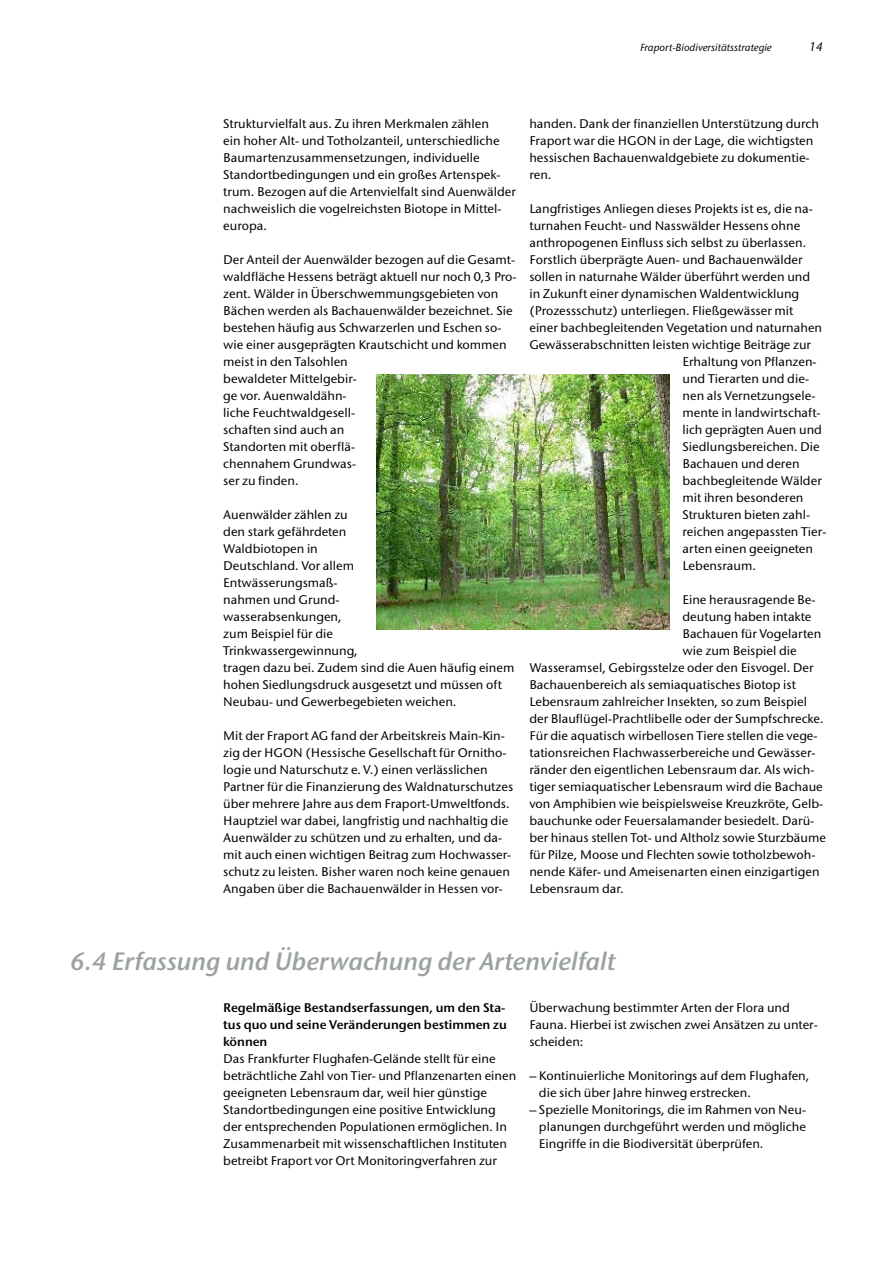
<style>
.page{position:relative;width:893px;height:1263px;background:#fff}
.page>*{position:absolute;margin:0;border:0;box-sizing:border-box;transform-origin:0 0}
.t1{font:25.5px "Stone San Itc T Semi Ital";color:#9ca2a3}
.t2{font:500 12.75px/17px "Stone San Itc T";color:#000}
.t3{font:12.75px/17px "Stone San Itc T Semi";color:#000;text-align:justify}
.t4{font:italic 500 12.75px "Stone San Itc T";color:#000}
.t5{font:italic 500 10.5px "Stone San Itc T";color:#000}
</style>
<div class="page">
<img style="left:376px;top:374px;width:294px;height:255px">
<p class="t5" style="left:640px;top:41px;width:133px">Fraport-Biodiversitätsstrategie</p>
<p class="t4" style="left:809px;top:39px;width:15px">14</p>
<p class="t2" style="left:223px;top:115px;width:294px">Strukturvielfalt aus. Zu ihren Merkmalen zählen<br>ein hoher Alt- und Totholzanteil, unterschiedliche Baumartenzusammensetzungen, individuelle Standortbedingungen und ein großes Artenspek&shy;trum. Bezogen auf die Artenvielfalt sind Auenwälder nachweislich die vogelreichsten Biotope in Mittel&shy;europa.</p>
<p class="t2" style="left:223px;top:251px;width:295px">Der Anteil der Auenwälder bezogen auf die Gesamt&shy;waldfläche Hessens beträgt aktuell nur noch 0,3 Pro&shy;zent. Wälder in Überschwemmungsgebieten von Bächen werden als Bachauenwälder bezeichnet. Sie bestehen häufig aus Schwarzerlen und Eschen so&shy;wie einer ausgeprägten Krautschicht und kommen meist in den Talsohlen<br>bewaldeter Mittelgebir-<br>ge vor. Auenwaldähn-<br>liche Feuchtwaldgesell-<br>schaften sind auch an<br>Standorten mit oberflä-<br>chennahem Grundwas-<br>ser zu finden.</p>
<p class="t2" style="left:223px;top:506px;width:293px">Auenwälder zählen zu<br>den stark gefährdeten<br>Waldbiotopen in<br>Deutschland. Vor allem<br>Entwässerungsmaß-<br>nahmen und Grund-<br>wasserabsenkungen,<br>zum Beispiel für die<br>Trinkwassergewinnung,<br>tragen dazu bei. Zudem sind die Auen häufig einem hohen Siedlungsdruck ausgesetzt und müssen oft<br>Neubau- und Gewerbegebieten weichen.</p>
<p class="t2" style="left:223px;top:727px;width:291px">Mit der Fraport AG fand der Arbeitskreis Main-Kin&shy;zig der HGON (Hessische Gesellschaft für Ornitho&shy;logie und Naturschutz e. V.) einen verlässlichen Partner für die Finanzierung des Waldnaturschutzes über mehrere Jahre aus dem Fraport-Umweltfonds.<br>Hauptziel war dabei, langfristig und nachhaltig die Auenwälder zu schützen und zu erhalten, und da&shy;mit auch einen wichtigen Beitrag zum Hochwasser&shy;schutz zu leisten. Bisher waren noch keine genauen Angaben über die Bachauenwälder in Hessen vor-</p>
<p class="t2" style="left:529px;top:115px;width:291px">handen. Dank der finanziellen Unterstützung durch Fraport war die HGON in der Lage, die wichtigsten hessischen Bachauenwaldgebiete zu dokumentie&shy;ren.</p>
<p class="t2" style="left:529px;top:200px;width:285px">Langfristiges Anliegen dieses Projekts ist es, die na-</p>
<p class="t2" style="left:529px;top:217px;width:272px">turnahen Feucht- und Nasswälder Hessens ohne</p>
<p class="t2" style="left:529px;top:234px;width:278px">anthropogenen Einfluss sich selbst zu überlassen.</p>
<p class="t2" style="left:529px;top:251px;width:275px">Forstlich überprägte Auen- und Bachauenwälder</p>
<p class="t2" style="left:529px;top:268px;width:282px">sollen in naturnahe Wälder überführt werden und</p>
<p class="t2" style="left:529px;top:285px;width:271px">in Zukunft einer dynamischen Waldentwicklung</p>
<p class="t2" style="left:529px;top:302px;width:265px">(Prozessschutz) unterliegen. Fließgewässer mit</p>
<p class="t2" style="left:529px;top:319px;width:294px">einer bachbegleitenden Vegetation und naturnahen</p>
<p class="t2" style="left:529px;top:336px;width:283px">Gewässerabschnitten leisten wichtige Beiträge zur</p>
<p class="t2" style="left:682px;top:353px;width:136px">Erhaltung von Pflanzen-</p>
<p class="t2" style="left:682px;top:370px;width:128px">und Tierarten und die-</p>
<p class="t2" style="left:682px;top:387px;width:134px">nen als Vernetzungsele-</p>
<p class="t2" style="left:682px;top:404px;width:140px">mente in landwirtschaft-</p>
<p class="t2" style="left:682px;top:421px;width:141px">lich geprägten Auen und</p>
<p class="t2" style="left:682px;top:438px;width:139px">Siedlungsbereichen. Die</p>
<p class="t2" style="left:682px;top:455px;width:119px">Bachauen und deren</p>
<p class="t2" style="left:682px;top:472px;width:141px">bachbegleitende Wälder</p>
<p class="t2" style="left:682px;top:489px;width:123px">mit ihren besonderen</p>
<p class="t2" style="left:682px;top:506px;width:129px">Strukturen bieten zahl-</p>
<p class="t2" style="left:682px;top:523px;width:145px">reichen angepassten Tier-</p>
<p class="t2" style="left:682px;top:540px;width:132px">arten einen geeigneten</p>
<p class="t2" style="left:682px;top:557px;width:75px">Lebensraum.</p>
<p class="t2" style="left:682px;top:591px;width:134px">Eine herausragende Be-</p>
<p class="t2" style="left:682px;top:608px;width:130px">deutung haben intakte</p>
<p class="t2" style="left:682px;top:625px;width:140px">Bachauen für Vogelarten</p>
<p class="t2" style="left:682px;top:642px;width:116px">wie zum Beispiel die</p>
<p class="t2" style="left:529px;top:659px;width:286px">Wasseramsel, Gebirgsstelze oder den Eisvogel. Der</p>
<p class="t2" style="left:529px;top:676px;width:268px">Bachauenbereich als semiaquatisches Biotop ist</p>
<p class="t2" style="left:529px;top:693px;width:279px">Lebensraum zahlreicher Insekten, so zum Beispiel</p>
<p class="t2" style="left:529px;top:710px;width:296px">der Blauflügel-Prachtlibelle oder der Sumpfschrecke.</p>
<p class="t2" style="left:529px;top:727px;width:290px">Für die aquatisch wirbellosen Tiere stellen die vege-</p>
<p class="t2" style="left:529px;top:744px;width:288px">tationsreichen Flachwasserbereiche und Gewässer-</p>
<p class="t2" style="left:529px;top:761px;width:286px">ränder den eigentlichen Lebensraum dar. Als wich-</p>
<p class="t2" style="left:529px;top:778px;width:295px">tiger semiaquatischer Lebensraum wird die Bachaue</p>
<p class="t2" style="left:529px;top:795px;width:295px">von Amphibien wie beispielsweise Kreuzkröte, Gelb-</p>
<p class="t2" style="left:529px;top:812px;width:286px">bauchunke oder Feuersalamander besiedelt. Darü-</p>
<p class="t2" style="left:529px;top:829px;width:298px">ber hinaus stellen Tot- und Altholz sowie Sturzbäume</p>
<p class="t2" style="left:529px;top:846px;width:287px">für Pilze, Moose und Flechten sowie totholzbewoh-</p>
<p class="t2" style="left:529px;top:863px;width:292px">nende Käfer- und Ameisenarten einen einzigartigen</p>
<p class="t2" style="left:529px;top:880px;width:96px">Lebensraum dar.</p>
<h1 class="t1" style="left:70px;top:946px;width:547px">6.4 Erfassung und Überwachung der Artenvielfalt</h1>
<p class="t3" style="left:223px;top:999px;width:285px">Regelmäßige Bestandserfassungen, um den Sta&shy;tus quo und seine Veränderungen bestimmen zu können</p>
<p class="t2" style="left:223px;top:1050px;width:295px">Das Frankfurter Flughafen-Gelände stellt für eine beträchtliche Zahl von Tier- und Pflanzenarten einen geeigneten Lebensraum dar, weil hier günstige Standortbedingungen eine positive Entwicklung der entsprechenden Populationen ermöglichen. In Zusammenarbeit mit wissenschaftlichen Instituten betreibt Fraport vor Ort Monitoringverfahren zur</p>
<p class="t2" style="left:529px;top:999px;width:290px">Überwachung bestimmter Arten der Flora und<br>Fauna. Hierbei ist zwischen zwei Ansätzen zu unter&shy;scheiden:</p>
<p class="t2" style="left:539px;top:1067px;width:272px;text-indent:-10px">– Kontinuierliche Monitorings auf dem Flughafen, die sich über Jahre hinweg erstrecken.</p>
<p class="t2" style="left:539px;top:1101px;width:269px;text-align:justify;text-indent:-10px">– Spezielle Monitorings, die im Rahmen von Neu&shy;planungen durchgeführt werden und mögliche Eingriffe in die Biodiversität überprüfen.</p>
</div>
